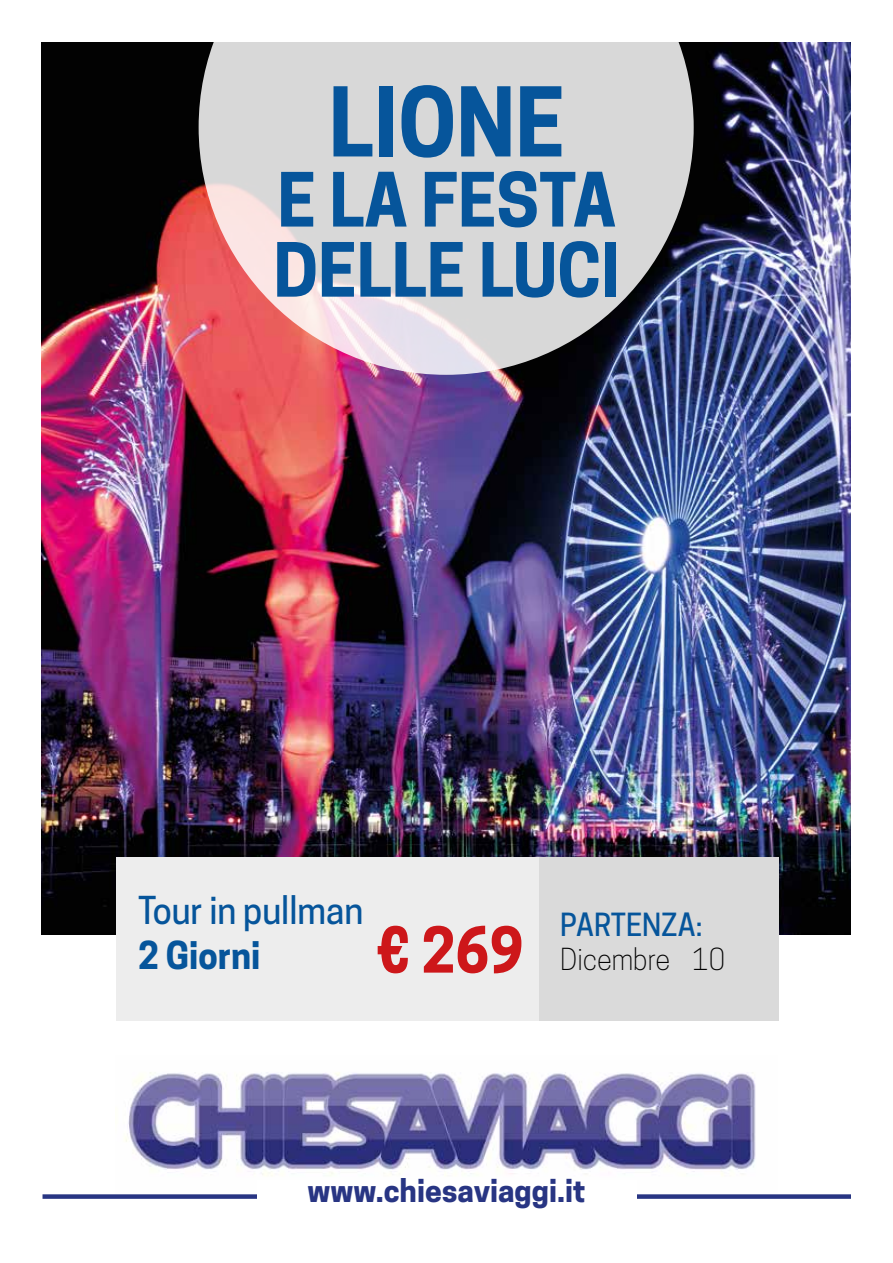
<style>
.page{position:relative;width:893px;height:1263px;background:#fff}
.page>*{position:absolute;margin:0;border:0;box-sizing:border-box;transform-origin:0 0}
.t1{font:700 90px "Cooper Hewitt";color:#06559b;scale:.96 1}
.t2{font:700 70.05px/70.1px "Cooper Hewitt";color:#06559b;scale:.96 1}
.t3{font:700 59.25px "Cooper Hewitt";color:#cd171a;scale:.96 1}
.t4{font:500 36.15px "Cooper Hewitt";color:#06559b;scale:.96 1}
.t5{font:700 36.15px "Cooper Hewitt";color:#06559b;scale:.96 1}
.t6{font:700 30px "Cooper Hewitt";color:#283583}
.t7{font:500 30px "Cooper Hewitt";color:#06559b;scale:.96 1}
.t8{font:300 28.5px "Cooper Hewitt";color:#000;scale:.96 1}
</style>
<div class="page">
<img style="left:42px;top:43px;width:808px;height:892px">
<svg style="left:199px;top:42px;width:495px;height:333px;background:#cdc1c4"></svg>
<div style="left:539px;top:857px;width:240px;height:164px;background:#dadada"></div>
<div style="left:116px;top:857px;width:423px;height:164px;background:#ededed"></div>
<img style="left:125px;top:1072px;width:631px;height:104px">
<div style="left:43px;top:1194px;width:808px;height:5px;background:#283583"></div>
<div style="left:257px;top:1179px;width:380px;height:41px;background:#fff"></div>
<h1 class="t1" style="left:329px;top:69px;width:247px">LIONE</h1>
<h2 class="t2" style="left:273px;top:166px;width:363px">E LA FESTA<br>DELLE LUCI</h2>
<p class="t4" style="left:138px;top:889px;width:236px">Tour in pullman</p>
<p class="t5" style="left:138px;top:933px;width:129px">2 Giorni</p>
<h3 class="t3" style="left:376px;top:915px;width:155px">€ 269</h3>
<p class="t7" style="left:560px;top:907px;width:150px">PARTENZA:</p>
<p class="t8" style="left:560px;top:942px;width:173px">Dicembre 10</p>
<p class="t6" style="left:308px;top:1173px;width:280px">www.chiesaviaggi.it</p>
</div>
